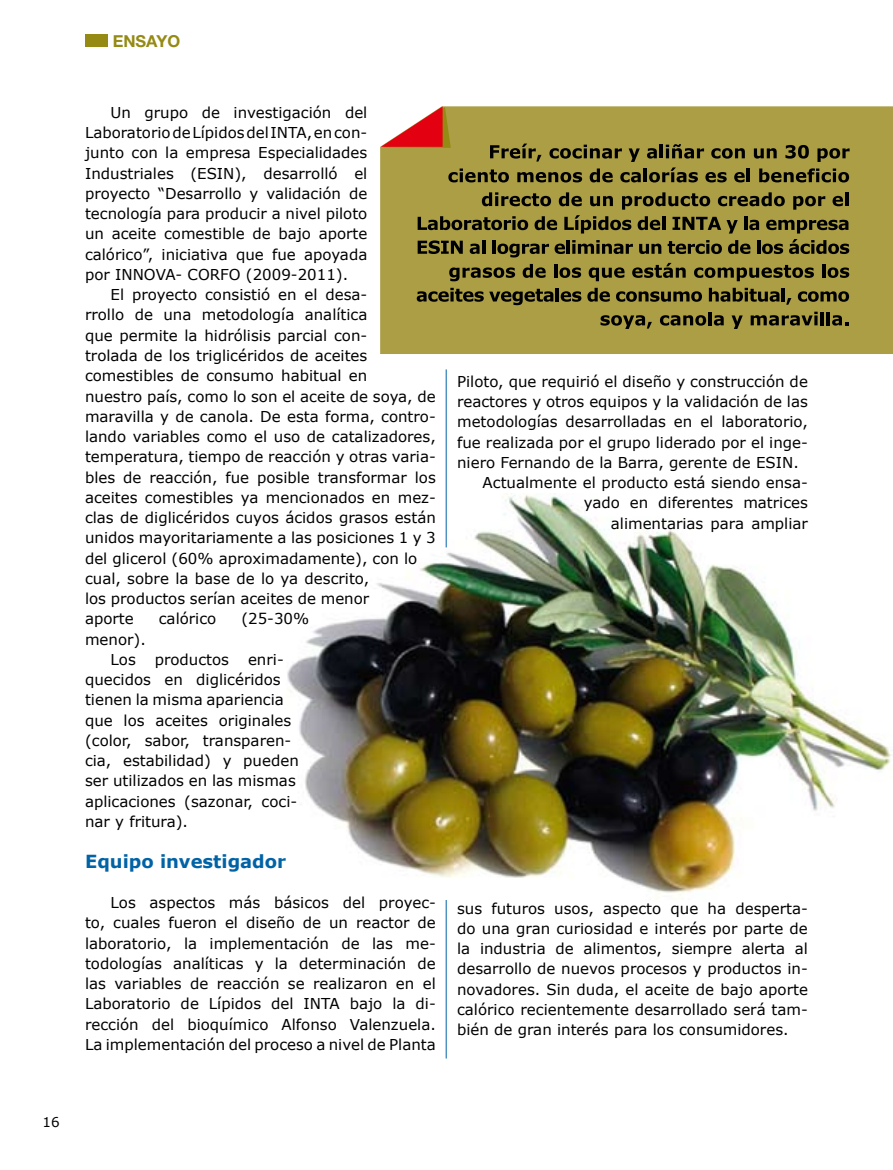
<style>
.page{position:relative;width:893px;height:1170px;background:#fff}
.page>*{position:absolute;margin:0;border:0;box-sizing:border-box;transform-origin:0 0}
.t1{font:700 18px "Verdana";color:#0063a6}
.t2{font:700 16.5px "Helvetica Neue";color:#958a13}
.t3{font:15px/20.2px "Verdana";color:#000;text-align:justify}
.t4{font:13.5px "Verdana";color:#000}
</style>
<div class="page">
<div style="left:85px;top:34px;width:23px;height:12px;background:#958a13"></div>
<hr style="left:446px;top:898px;width:1px;height:160px;background:#0063a6">
<img style="left:287px;top:493px;width:606px;height:406px">
<div style="left:380px;top:106px;width:513px;height:248px;background:#ab9e45"></div>
<svg style="left:381px;top:106px;width:70px;height:42px"></svg>
<hr style="left:446px;top:369px;width:1px;height:178px;background:#0063a6">
<svg style="left:601px;top:315px;width:51px;height:14px"></svg>
<svg style="left:660px;top:315px;width:46px;height:10px"></svg>
<hr style="left:708px;top:311px;width:4px;height:14px;background:#000">
<svg style="left:714px;top:315px;width:10px;height:10px"></svg>
<svg style="left:731px;top:315px;width:12px;height:14px"></svg>
<svg style="left:751px;top:311px;width:67px;height:14px"></svg>
<hr style="left:820px;top:311px;width:4px;height:14px;background:#000">
<hr style="left:827px;top:311px;width:3px;height:14px;background:#000">
<svg style="left:832px;top:315px;width:16px;height:10px"></svg>
<svg style="left:417px;top:288px;width:164px;height:17px;background:#6a622a"></svg>
<svg style="left:587px;top:288px;width:23px;height:14px"></svg>
<svg style="left:616px;top:291px;width:86px;height:11px"></svg>
<svg style="left:709px;top:288px;width:82px;height:17px"></svg>
<svg style="left:798px;top:291px;width:51px;height:11px"></svg>
<svg style="left:449px;top:267px;width:66px;height:14px"></svg>
<svg style="left:523px;top:264px;width:23px;height:14px"></svg>
<svg style="left:554px;top:264px;width:27px;height:14px"></svg>
<svg style="left:589px;top:267px;width:35px;height:14px"></svg>
<svg style="left:632px;top:263px;width:54px;height:15px"></svg>
<svg style="left:694px;top:265px;width:120px;height:16px;background:#6b622b"></svg>
<svg style="left:822px;top:264px;width:27px;height:14px"></svg>
<svg style="left:418px;top:240px;width:45px;height:14px"></svg>
<svg style="left:470px;top:243px;width:10px;height:11px"></svg>
<hr style="left:482px;top:240px;width:3px;height:14px;background:#000">
<hr style="left:493px;top:240px;width:3px;height:14px;background:#000">
<svg style="left:497px;top:243px;width:52px;height:14px"></svg>
<svg style="left:555px;top:243px;width:10px;height:11px"></svg>
<hr style="left:567px;top:240px;width:3px;height:14px;background:#000">
<svg style="left:572px;top:240px;width:61px;height:14px"></svg>
<svg style="left:639px;top:243px;width:22px;height:11px"></svg>
<svg style="left:668px;top:240px;width:54px;height:14px"></svg>
<svg style="left:728px;top:240px;width:22px;height:14px"></svg>
<hr style="left:757px;top:240px;width:3px;height:14px;background:#000">
<svg style="left:762px;top:243px;width:21px;height:11px"></svg>
<svg style="left:789px;top:239px;width:60px;height:15px"></svg>
<svg style="left:418px;top:192px;width:430px;height:41px;background:#7f7533"></svg>
<hr style="left:845px;top:192px;width:3px;height:14px;background:#000">
<svg style="left:448px;top:168px;width:61px;height:14px"></svg>
<svg style="left:517px;top:172px;width:65px;height:10px"></svg>
<svg style="left:590px;top:168px;width:23px;height:14px"></svg>
<svg style="left:620px;top:172px;width:21px;height:10px"></svg>
<hr style="left:644px;top:168px;width:3px;height:14px;background:#000">
<svg style="left:649px;top:167px;width:49px;height:15px"></svg>
<svg style="left:705px;top:172px;width:22px;height:10px"></svg>
<svg style="left:734px;top:172px;width:11px;height:10px"></svg>
<hr style="left:747px;top:168px;width:3px;height:14px;background:#000">
<svg style="left:759px;top:168px;width:90px;height:14px"></svg>
<svg style="left:490px;top:144px;width:51px;height:17px"></svg>
<svg style="left:549px;top:145px;width:73px;height:14px"></svg>
<svg style="left:629px;top:148px;width:11px;height:14px"></svg>
<svg style="left:647px;top:144px;width:57px;height:14px"></svg>
<svg style="left:711px;top:148px;width:34px;height:11px"></svg>
<svg style="left:754px;top:148px;width:23px;height:11px"></svg>
<svg style="left:785px;top:145px;width:24px;height:14px"></svg>
<svg style="left:817px;top:148px;width:33px;height:14px"></svg>
<p class="t2" style="left:113px;top:31px;width:69px">ENSAYO</p>
<p class="t3" style="left:85px;top:102px;width:284px;text-indent:26px">Un grupo de investigación del Laboratorio de Lípidos del INTA, en con&shy;junto con la empresa Especialidades Industriales (ESIN), desarrolló el proyecto “Desarrollo y validación de tecnología para producir a nivel piloto un aceite comestible de bajo aporte calórico”, iniciativa que fue apoyada por INNOVA- CORFO (2009-2011).</p>
<p class="t3" style="left:85px;top:284px;width:352px;text-align:left;text-indent:26px">El proyecto consistió en el desa-<br>rrollo de una metodología analítica<br>que permite la hidrólisis parcial con-<br>trolada de los triglicéridos de aceites comestibles de consumo habitual en<br>nuestro país, como lo son el aceite de soya, de maravilla y de canola. De esta forma, contro&shy;lando variables como el uso de catalizadores, temperatura, tiempo de reacción y otras varia&shy;bles de reacción, fue posible transformar los aceites comestibles ya mencionados en mez&shy;clas de diglicéridos cuyos ácidos grasos están unidos mayoritariamente a las posiciones 1 y 3 del glicerol (60% aproximadamente), con lo cual, sobre la base de lo ya descrito,<br>los productos serían aceites de menor<br>aporte</p>
<p class="t3" style="left:159px;top:608px;width:59px">calórico</p>
<p class="t3" style="left:241px;top:608px;width:69px">(25-30%</p>
<p class="t3" style="left:111px;top:628px;width:37px;text-indent:-26px">menor).<br>Los</p>
<p class="t3" style="left:155px;top:648px;width:76px">productos</p>
<p class="t3" style="left:85px;top:648px;width:215px;text-align:left;text-indent:163px">enri&shy;quecidos en diglicéridos tienen la misma apariencia que los aceites originales (color, sabor, transparen&shy;cia, estabilidad) y pueden ser utilizados en las mismas aplicaciones (sazonar, coci&shy;nar y fritura).</p>
<p class="t1" style="left:85px;top:849px;width:203px">Equipo investigador</p>
<p class="t3" style="left:85px;top:891px;width:352px;text-indent:26px">Los aspectos más básicos del proyec&shy;to, cuales fueron el diseño de un reactor de laboratorio, la implementación de las me&shy;todologías analíticas y la determinación de las variables de reacción se realizaron en el Laboratorio de Lípidos del INTA bajo la di&shy;rección del bioquímico Alfonso Valenzuela.<br>La implementación del proceso a nivel de Planta</p>
<p class="t3" style="left:457px;top:370px;width:352px">Piloto, que requirió el diseño y construcción de</p>
<p class="t3" style="left:457px;top:391px;width:352px">reactores y otros equipos y la validación de las</p>
<p class="t3" style="left:457px;top:411px;width:352px">metodologías desarrolladas en el laboratorio,</p>
<p class="t3" style="left:457px;top:431px;width:352px">fue realizada por el grupo liderado por el inge-</p>
<p class="t3" style="left:457px;top:451px;width:343px">niero Fernando de la Barra, gerente de ESIN.</p>
<p class="t3" style="left:483px;top:472px;width:327px">Actualmente el producto está siendo ensa-</p>
<p class="t3" style="left:584px;top:492px;width:226px">yado en diferentes matrices</p>
<p class="t3" style="left:611px;top:512px;width:199px">alimentarias para ampliar</p>
<p class="t3" style="left:457px;top:897px;width:352px">sus futuros usos, aspecto que ha desperta&shy;do una gran curiosidad e interés por parte de la industria de alimentos, siempre alerta al desarrollo de nuevos procesos y productos in&shy;novadores. Sin duda, el aceite de bajo aporte calórico recientemente desarrollado será tam&shy;bién de gran interés para los consumidores.</p>
<p class="t4" style="left:43px;top:1113px;width:19px">16</p>
</div>
